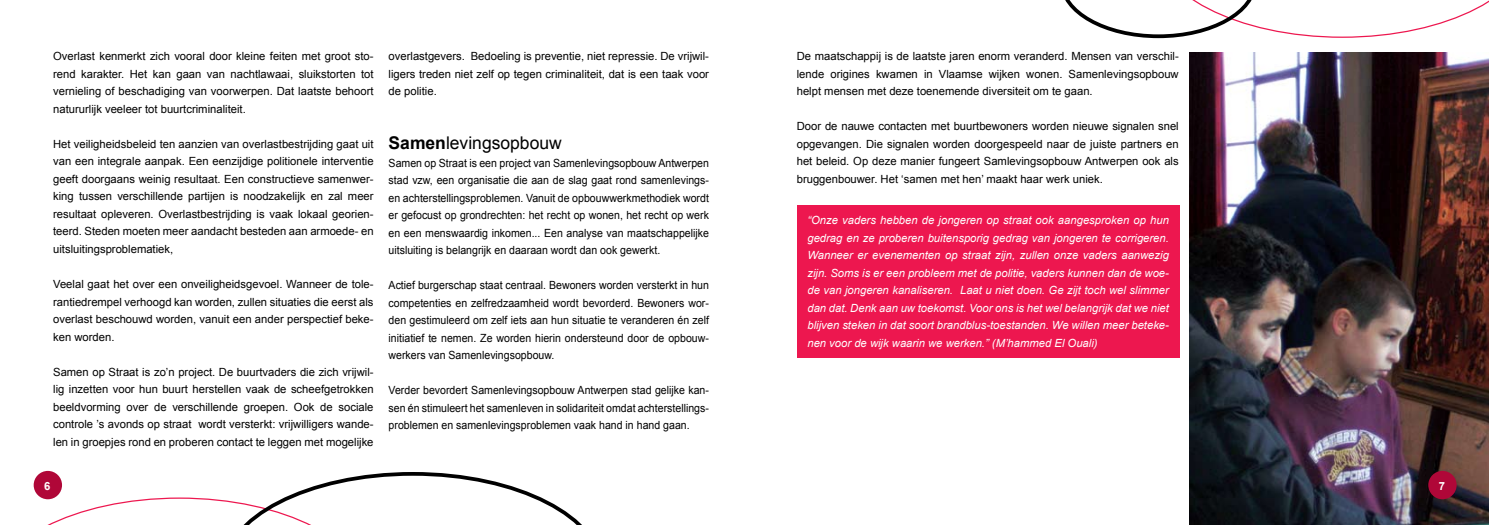
<style>
.page{position:relative;width:1489px;height:525px;background:#fff}
.page>*{position:absolute;margin:0;border:0;box-sizing:border-box;transform-origin:0 0}
.t1{font:17.5px "Arial";color:#000}
.t2{font:11.25px/17.5px "Arial";color:#000;text-align:justify}
.t3{font:11.25px/17.5px "Arial";color:#000;text-align:justify;scale:.94 1}
.t4{font:italic 11.25px/17.5px "Arial";color:#fff;text-align:justify}
.t5{font:700 11.25px "Arial";color:#fff}
.s1{font-weight:700}
</style>
<div class="page">
<img style="left:1189px;top:52px;width:299px;height:472px">
<div style="left:1428px;top:470px;width:28px;height:29px;background:#b00738;border-radius:50%"></div>
<svg style="left:1065px;top:0;width:423px;height:38px"></svg>
<svg style="left:33px;top:471px;width:548px;height:53px"></svg>
<div style="left:796px;top:205px;width:383px;height:152px;background:#ed174f"></div>
<p class="t2" style="left:53px;top:47px;width:322px">Overlast kenmerkt zich vooral door kleine feiten met groot sto&shy;rend karakter. Het kan gaan van nachtlawaai, sluikstorten tot vernieling of beschadiging van voorwerpen. Dat laatste behoort natururlijk veeleer tot buurtcriminaliteit.</p>
<p class="t2" style="left:53px;top:135px;width:322px">Het veiligheidsbeleid ten aanzien van overlastbestrijding gaat uit van een integrale aanpak. Een eenzijdige politionele interventie geeft doorgaans weinig resultaat. Een constructieve samenwer&shy;king tussen verschillende partijen is noodzakelijk en zal meer resultaat opleveren. Overlastbestrijding is vaak lokaal georien&shy;teerd. Steden moeten meer aandacht besteden aan armoede- en uitsluitingsproblematiek,</p>
<p class="t2" style="left:53px;top:275px;width:322px">Veelal gaat het over een onveiligheidsgevoel. Wanneer de tole&shy;rantiedrempel verhoogd kan worden, zullen situaties die eerst als overlast beschouwd worden, vanuit een ander perspectief beke&shy;ken worden.</p>
<p class="t2" style="left:53px;top:363px;width:322px">Samen op Straat is zo’n project. De buurtvaders die zich vrijwil&shy;lig inzetten voor hun buurt herstellen vaak de scheefgetrokken beeldvorming over de verschillende groepen. Ook de sociale controle ’s avonds op straat wordt versterkt: vrijwilligers wande&shy;len in groepjes rond en proberen contact te leggen met mogelijke</p>
<p class="t2" style="left:388px;top:48px;width:322px">overlastgevers. Bedoeling is preventie, niet repressie. De vrijwil&shy;ligers treden niet zelf op tegen criminaliteit, dat is een taak voor de politie.</p>
<h1 class="t1" style="left:388px;top:133px;width:175px"><span class="s1">Samen</span>levingsopbouw</h1>
<p class="t3" style="left:388px;top:154px;width:342px">Samen op Straat is een project van Samenlevingsopbouw Antwerpen stad vzw, een organisatie die aan de slag gaat rond samenlevings&shy;en achterstellingsproblemen. Vanuit de opbouwwerkmethodiek wordt er gefocust op grondrechten: het recht op wonen, het recht op werk en een menswaardig inkomen... Een analyse van maatschappelijke uitsluiting is belangrijk en daaraan wordt dan ook gewerkt.</p>
<p class="t3" style="left:388px;top:276px;width:342px">Actief burgerschap staat centraal. Bewoners worden versterkt in hun competenties en zelfredzaamheid wordt bevorderd. Bewoners wor&shy;den gestimuleerd om zelf iets aan hun situatie te veranderen én zelf initiatief te nemen. Ze worden hierin ondersteund door de opbouw&shy;werkers van Samenlevingsopbouw.</p>
<p class="t3" style="left:388px;top:381px;width:342px">Verder bevordert Samenlevingsopbouw Antwerpen stad gelijke kan&shy;sen én stimuleert het samenleven in solidariteit omdat achterstellings&shy;problemen en samenlevingsproblemen vaak hand in hand gaan.</p>
<p class="t2" style="left:796px;top:47px;width:383px">De maatschappij is de laatste jaren enorm veranderd. Mensen van verschil&shy;lende origines kwamen in Vlaamse wijken wonen. Samenlevingsopbouw helpt mensen met deze toenemende diversiteit om te gaan.</p>
<p class="t2" style="left:796px;top:117px;width:383px">Door de nauwe contacten met buurtbewoners worden nieuwe signalen snel opgevangen. Die signalen worden doorgespeeld naar de juiste partners en het beleid. Op deze manier fungeert Samlevingsopbouw Antwerpen ook als bruggenbouwer. Het ‘samen met hen’ maakt haar werk uniek.</p>
<p class="t4" style="left:807px;top:211px;width:363px">“Onze vaders hebben de jongeren op straat ook aangesproken op hun gedrag en ze proberen buitensporig gedrag van jongeren te corrigeren.<br>Wanneer er evenementen op straat zijn, zullen onze vaders aanwezig zijn. Soms is er een probleem met de politie, vaders kunnen dan de woe&shy;de van jongeren kanaliseren. Laat u niet doen. Ge zijt toch wel slimmer dan dat. Denk aan uw toekomst. Voor ons is het wel belangrijk dat we niet blijven steken in dat soort brandblus-toestanden. We willen meer beteke&shy;nen voor de wijk waarin we werken.” (M’hammed El Ouali)</p>
<p class="t5" style="left:44px;top:479px;width:8px">6</p>
<p class="t5" style="left:1438px;top:479px;width:8px">7</p>
</div>
